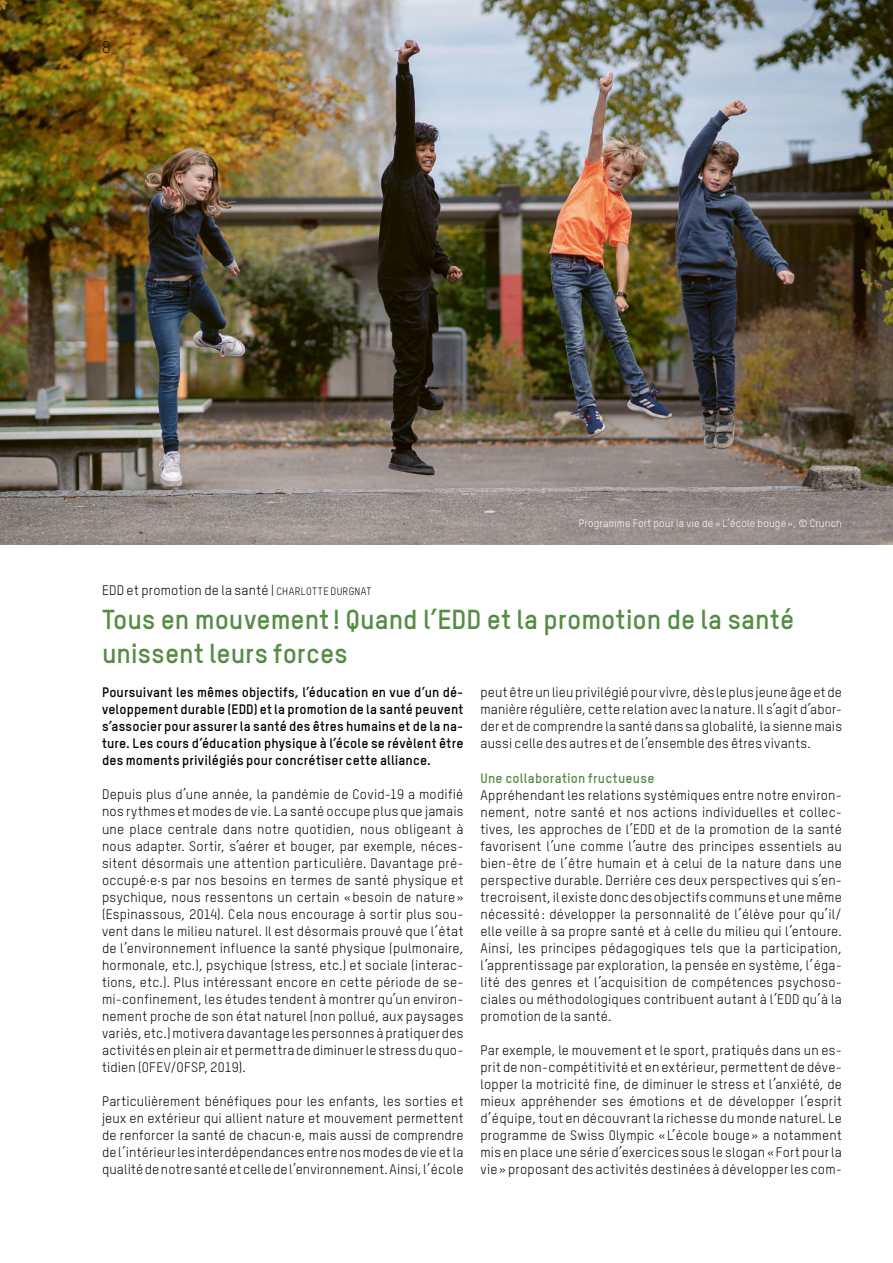
<style>
.page{position:relative;width:893px;height:1263px;background:#fff}
.page>*{position:absolute;margin:0;border:0;box-sizing:border-box;transform-origin:0 0}
._1_Untertitel_11_pt{font:700 27px/34px "TSTARPRO";color:#548c43}
.t1{font:300 16.5px "TSTARPRO";color:#000}
._2_Grundschrift_9_pt{font:13.5px/17px "TSTARPRO";letter-spacing:.015em;color:#000;text-align:justify}
._2_Grundschrift_9_pt-2{font:700 13.5px/17px "TSTARPRO";letter-spacing:.01em;color:#000;text-align:justify}
._1_Untertitel_9_pt{font:700 13.5px "TSTARPRO";letter-spacing:.015em;color:#548c43}
._5_Marginalie_6_5_pt{font:10.5px "TSTARPRO";letter-spacing:.015em;color:#fff}
.s1{font-size:10.5px}
</style>
<div class="page">
<img style="left:0;top:0;width:893px;height:544px">
<p class="t1" style="left:102px;top:38px;width:10px">8</p>
<p class="_5_Marginalie_6_5_pt" style="left:579px;top:517px;width:265px">Programme Fort pour la vie de « L’école bouge », © Crunch</p>
<p class="_2_Grundschrift_9_pt" style="left:102px;top:582px;width:271px">EDD et promotion de la santé | <span class="s1">CHARLOTTE DURGNAT</span></p>
<p class="_1_Untertitel_11_pt" style="left:102px;top:602px;width:694px">Tous en mouvement! Quand l’EDD et la promotion de la santé unissent leurs forces</p>
<p class="_2_Grundschrift_9_pt-2" style="left:102px;top:684px;width:363px">Poursuivant les mêmes objectifs, l’éducation en vue d’un dé&shy;veloppement durable (EDD) et la promotion de la santé peuvent s’associer pour assurer la santé des êtres humains et de la na&shy;ture. Les cours d’éducation physique à l’école se révèlent être des moments privilégiés pour concrétiser cette alliance.</p>
<p class="_2_Grundschrift_9_pt" style="left:102px;top:786px;width:363px">Depuis plus d’une année, la pandémie de Covid-19 a modifié nos rythmes et modes de vie. La santé occupe plus que jamais une place centrale dans notre quotidien, nous obligeant à nous adapter. Sortir, s’aérer et bouger, par exemple, néces&shy;sitent désormais une attention particulière. Davantage pré&shy;occupé·e·s par nos besoins en termes de santé physique et psychique, nous ressentons un certain «besoin de nature» (Espinassous, 2014). Cela nous encourage à sortir plus sou&shy;vent dans le milieu naturel. Il est désormais prouvé que l’état de l’environnement influence la santé physique (pulmonaire, hormonale, etc.), psychique (stress, etc.) et sociale (interac&shy;tions, etc.). Plus intéressant encore en cette période de se&shy;mi-confinement, les études tendent à montrer qu’un environ&shy;nement proche de son état naturel (non pollué, aux paysages variés, etc.) motivera davantage les personnes à pratiquer des activités en plein air et permettra de diminuer le stress du quo&shy;tidien (OFEV/OFSP, 2019).</p>
<p class="_2_Grundschrift_9_pt" style="left:102px;top:1092px;width:363px">Particulièrement bénéfiques pour les enfants, les sorties et jeux en extérieur qui allient nature et mouvement permettent de renforcer la santé de chacun·e, mais aussi de comprendre de l’intérieur les interdépendances entre nos modes de vie et la qualité de notre santé et celle de l’environnement. Ainsi, l’école</p>
<p class="_2_Grundschrift_9_pt" style="left:480px;top:684px;width:363px">peut être un lieu privilégié pour vivre, dès le plus jeune âge et de manière régulière, cette relation avec la nature. Il s’agit d’abor&shy;der et de comprendre la santé dans sa globalité, la sienne mais aussi celle des autres et de l’ensemble des êtres vivants.</p>
<p class="_1_Untertitel_9_pt" style="left:480px;top:769px;width:175px">Une collaboration fructueuse</p>
<p class="_2_Grundschrift_9_pt" style="left:480px;top:786px;width:363px">Appréhendant les relations systémiques entre notre environ&shy;nement, notre santé et nos actions individuelles et collec&shy;tives, les approches de l’EDD et de la promotion de la santé favorisent l’une comme l’autre des principes essentiels au bien-être de l’être humain et à celui de la nature dans une perspective durable. Derrière ces deux perspectives qui s’en&shy;trecroisent, il existe donc des objectifs communs et une même nécessité: développer la personnalité de l’élève pour qu’il/ elle veille à sa propre santé et à celle du milieu qui l’entoure.<br>Ainsi, les principes pédagogiques tels que la participation, l’apprentissage par exploration, la pensée en système, l’éga&shy;lité des genres et l’acquisition de compétences psychoso&shy;ciales ou méthodologiques contribuent autant à l’EDD qu’à la promotion de la santé.</p>
<p class="_2_Grundschrift_9_pt" style="left:480px;top:1041px;width:363px">Par exemple, le mouvement et le sport, pratiqués dans un es&shy;prit de non-compétitivité et en extérieur, permettent de déve&shy;lopper la motricité fine, de diminuer le stress et l’anxiété, de mieux appréhender ses émotions et de développer l’esprit d’équipe, tout en découvrant la richesse du monde naturel. Le programme de Swiss Olympic « L’école bouge» a notamment mis en place une série d’exercices sous le slogan «Fort pour la vie» proposant des activités destinées à développer les com-</p>
</div>
